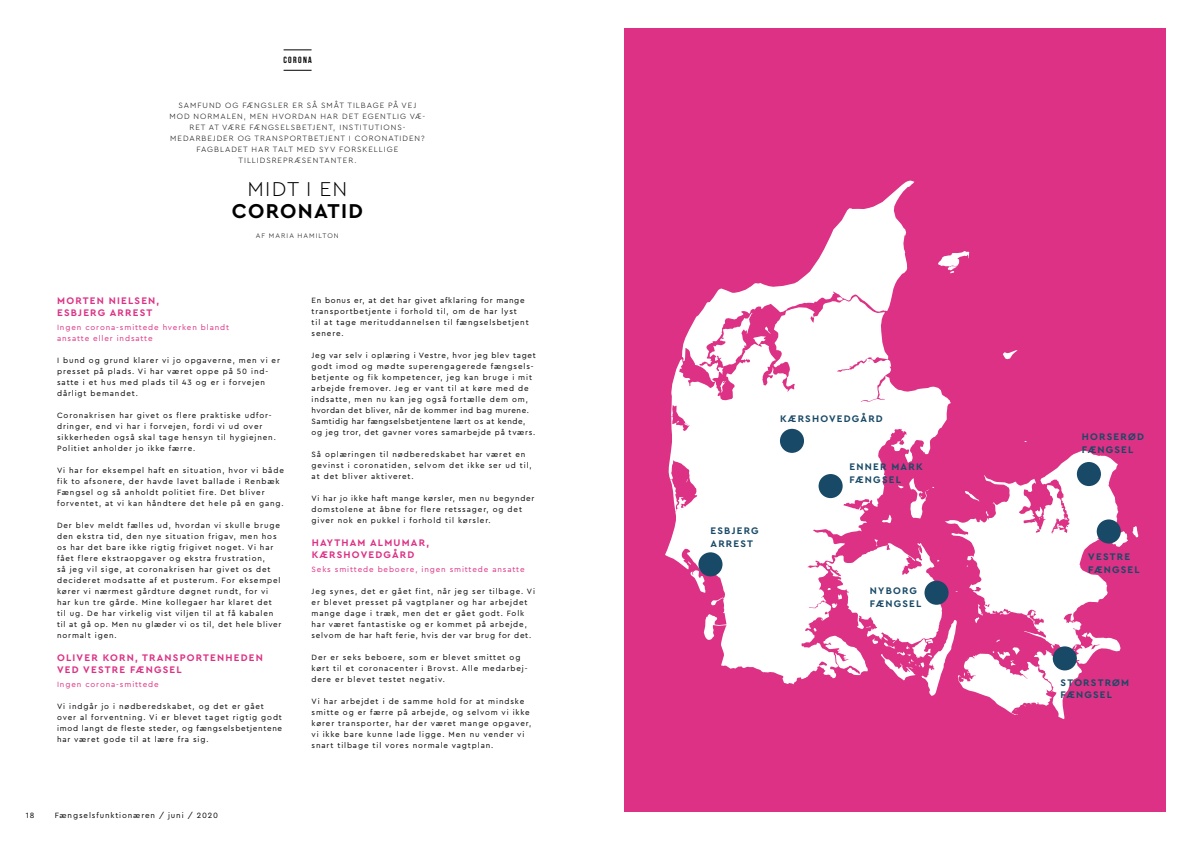
<style>
.page{position:relative;width:1191px;height:842px;background:#fff}
.page>*{position:absolute;margin:0;border:0;box-sizing:border-box;transform-origin:0 0}
.t1{font:700 21px "Cera PRO";letter-spacing:.06em;color:#000}
.t2{font:300 21px "Cera PRO";letter-spacing:.06em;color:#000}
.t3{font:700 10px/12.8px "Cera PRO";letter-spacing:.12em;color:#184966}
.t4{font:700 10px/12px "Cera PRO";letter-spacing:.12em;color:#dc3184}
.t5{font:700 9px "Bebas Neue";letter-spacing:.15em;color:#000}
.t6{font:8px/11px "Cera PRO";letter-spacing:.11em;color:#000}
.t7{font:8px/11px "Cera PRO";letter-spacing:.09em;color:#000}
.t8{font:300 8px/11px "Cera PRO";letter-spacing:.12em;color:#000;text-align:center}
.t9{font:8px/11px "Cera PRO";letter-spacing:.11em;color:#dc3184}
.t10{font:300 7px "Cera PRO";letter-spacing:.15em;color:#000}
</style>
<div class="page">
<div style="left:624px;top:28px;width:541px;height:783px;background:#dc3184"></div>
<svg style="left:283px;top:70px;width:28px;height:1px"></svg>
<svg style="left:283px;top:50px;width:28px;height:1px"></svg>
<svg style="left:714px;top:181px;width:200px;height:115px"></svg>
<svg style="left:665px;top:296px;width:285px;height:388px;fill:#fff"></svg>
<svg style="left:823px;top:450px;width:315px;height:269px"></svg>
<svg style="left:1003px;top:350px;width:14px;height:9px"></svg>
<svg style="left:700px;top:313px;width:71px;height:80px"></svg>
<svg style="left:837px;top:297px;width:5px;height:4px"></svg>
<svg style="left:938px;top:251px;width:31px;height:22px"></svg>
<div style="left:1012px;top:570px;width:62px;height:34px;background:#fff"></div>
<div style="left:741px;top:526px;width:62px;height:87px;background:#fff"></div>
<div style="left:680px;top:510px;width:62px;height:29px;background:#fff"></div>
<div style="left:704px;top:437px;width:129px;height:86px;background:#fff"></div>
<div style="left:752px;top:408px;width:116px;height:83px;background:#fff"></div>
<div style="left:805px;top:353px;width:25px;height:82px;background:#fff"></div>
<div style="left:830px;top:377px;width:26px;height:82px;background:#fff"></div>
<div style="left:698px;top:552px;width:24px;height:24px;background:#184966;border-radius:50%"></div>
<div style="left:1096px;top:519px;width:24px;height:24px;background:#184966;border-radius:50%"></div>
<div style="left:1076px;top:462px;width:25px;height:24px;background:#184966;border-radius:50%"></div>
<div style="left:818px;top:474px;width:24px;height:24px;background:#184966;border-radius:50%"></div>
<div style="left:780px;top:429px;width:24px;height:24px;background:#184966;border-radius:50%"></div>
<div style="left:1052px;top:646px;width:24px;height:24px;background:#184966;border-radius:50%"></div>
<div style="left:924px;top:581px;width:24px;height:24px;background:#184966;border-radius:50%"></div>
<p class="t5" style="left:283px;top:55px;width:30px">CORONA</p>
<p class="t8" style="left:169px;top:99px;width:257px">SAMFUND OG FÆNGSLER ER SÅ SMÅT TILBAGE PÅ VEJ MOD NORMALEN, MEN HVORDAN HAR DET EGENTLIG VÆ-RET AT VÆRE FÆNGSELSBETJENT, INSTITUTIONS-MEDARBEJDER OG TRANSPORTBETJENT I CORONATIDEN?<br>FAGBLADET HAR TALT MED SYV FORSKELLIGE TILLIDSREPRÆSENTANTER.</p>
<h1 class="t2" style="left:247px;top:175px;width:101px">MIDT I EN</h1>
<h1 class="t1" style="left:232px;top:197px;width:132px">CORONATID</h1>
<p class="t10" style="left:256px;top:231px;width:84px">AF MARIA HAMILTON</p>
<p class="t4" style="left:57px;top:295px;width:104px">MORTEN NIELSEN,<br>ESBJERG ARREST</p>
<p class="t9" style="left:57px;top:322px;width:174px">Ingen corona-smittede hverken blandt ansatte eller indsatte</p>
<p class="t6" style="left:57px;top:355px;width:224px">I bund og grund klarer vi jo opgaverne, men vi er presset på plads. Vi har været oppe på 50 ind&shy;satte i et hus med plads til 43 og er i forvejen dårligt bemandet.</p>
<p class="t6" style="left:57px;top:410px;width:220px">Coronakrisen har givet os flere praktiske udfor&shy;dringer, end vi har i forvejen, fordi vi ud over sikkerheden også skal tage hensyn til hygiejnen.<br>Politiet anholder jo ikke færre.</p>
<p class="t6" style="left:57px;top:465px;width:228px">Vi har for eksempel haft en situation, hvor vi både fik to afsonere, der havde lavet ballade i Renbæk Fængsel og så anholdt politiet fire. Det bliver forventet, at vi kan håndtere det hele på en gang.</p>
<p class="t6" style="left:57px;top:520px;width:226px">Der blev meldt fælles ud, hvordan vi skulle bruge den ekstra tid, den nye situation frigav, men hos os har det bare ikke rigtig frigivet noget. Vi har fået flere ekstraopgaver og ekstra frustration,<br>så jeg vil sige, at coronakrisen har givet os det decideret modsatte af et pusterum. For eksempel kører vi nærmest gårdture døgnet rundt, for vi har kun tre gårde. Mine kollegaer har klaret det til ug. De har virkelig vist viljen til at få kabalen til at gå op. Men nu glæder vi os til, det hele bliver normalt igen.</p>
<p class="t4" style="left:57px;top:651px;width:207px">OLIVER KORN, TRANSPORTENHEDEN<br>VED VESTRE FÆNGSEL</p>
<p class="t9" style="left:57px;top:678px;width:103px">Ingen corona-smittede</p>
<p class="t6" style="left:57px;top:700px;width:227px">Vi indgår jo i nødberedskabet, og det er gået over al forventning. Vi er blevet taget rigtig godt imod langt de fleste steder, og fængselsbetjentene har været gode til at lære fra sig.</p>
<p class="t6" style="left:26px;top:809px;width:10px">18</p>
<p class="t6" style="left:55px;top:809px;width:165px">Fængselsfunktionæren / juni / 2020</p>
<p class="t6" style="left:311px;top:294px;width:219px">En bonus er, at det har givet afklaring for mange transportbetjente i forhold til, om de har lyst<br>til at tage merituddannelsen til fængselsbetjent senere.</p>
<p class="t7" style="left:311px;top:349px;width:226px">Jeg var selv i oplæring i Vestre, hvor jeg blev taget godt imod og mødte superengagerede fængsels&shy;betjente og fik kompetencer, jeg kan bruge i mit arbejde fremover. Jeg er vant til at køre med de indsatte, men nu kan jeg også fortælle dem om, hvordan det bliver, når de kommer ind bag murene.<br>Samtidig har fængselsbetjentene lært os at kende, og jeg tror, det gavner vores samarbejde på tværs.</p>
<p class="t6" style="left:311px;top:448px;width:222px">Så oplæringen til nødberedskabet har været en gevinst i coronatiden, selvom det ikke ser ud til, at det bliver aktiveret.</p>
<p class="t6" style="left:311px;top:492px;width:224px">Vi har jo ikke haft mange kørsler, men nu begynder domstolene at åbne for flere retssager, og det giver nok en pukkel i forhold til kørsler.</p>
<p class="t4" style="left:312px;top:536px;width:119px">HAYTHAM ALMUMAR,<br>KÆRSHOVEDGÅRD</p>
<p class="t9" style="left:311px;top:563px;width:215px">Seks smittede beboere, ingen smittede ansatte</p>
<p class="t6" style="left:311px;top:585px;width:225px">Jeg synes, det er gået fint, når jeg ser tilbage. Vi er blevet presset på vagtplaner og har arbejdet mange dage i træk, men det er gået godt. Folk har været fantastiske og er kommet på arbejde, selvom de har haft ferie, hvis der var brug for det.</p>
<p class="t6" style="left:311px;top:651px;width:217px">Der er seks beboere, som er blevet smittet og kørt til et coronacenter i Brovst. Alle medarbej&shy;dere er blevet testet negativ.</p>
<p class="t6" style="left:311px;top:695px;width:221px">Vi har arbejdet i de samme hold for at mindske smitte og er færre på arbejde, og selvom vi ikke kører transporter, har der været mange opgaver, vi ikke bare kunne lade ligge. Men nu vender vi snart tilbage til vores normale vagtplan.</p>
<p class="t3" style="left:710px;top:524px;width:50px">ESBJERG<br>ARREST</p>
<p class="t3" style="left:780px;top:411px;width:104px">KÆRSHOVEDGÅRD</p>
<p class="t3" style="left:849px;top:460px;width:75px">ENNER MARK<br>FÆNGSEL</p>
<p class="t3" style="left:870px;top:584px;width:53px">NYBORG<br>FÆNGSEL</p>
<p class="t3" style="left:1082px;top:430px;width:64px">HORSERØD<br>FÆNGSEL</p>
<p class="t3" style="left:1088px;top:550px;width:53px">VESTRE<br>FÆNGSEL</p>
<p class="t3" style="left:1060px;top:675px;width:70px">STORSTRØM<br>FÆNGSEL</p>
</div>
